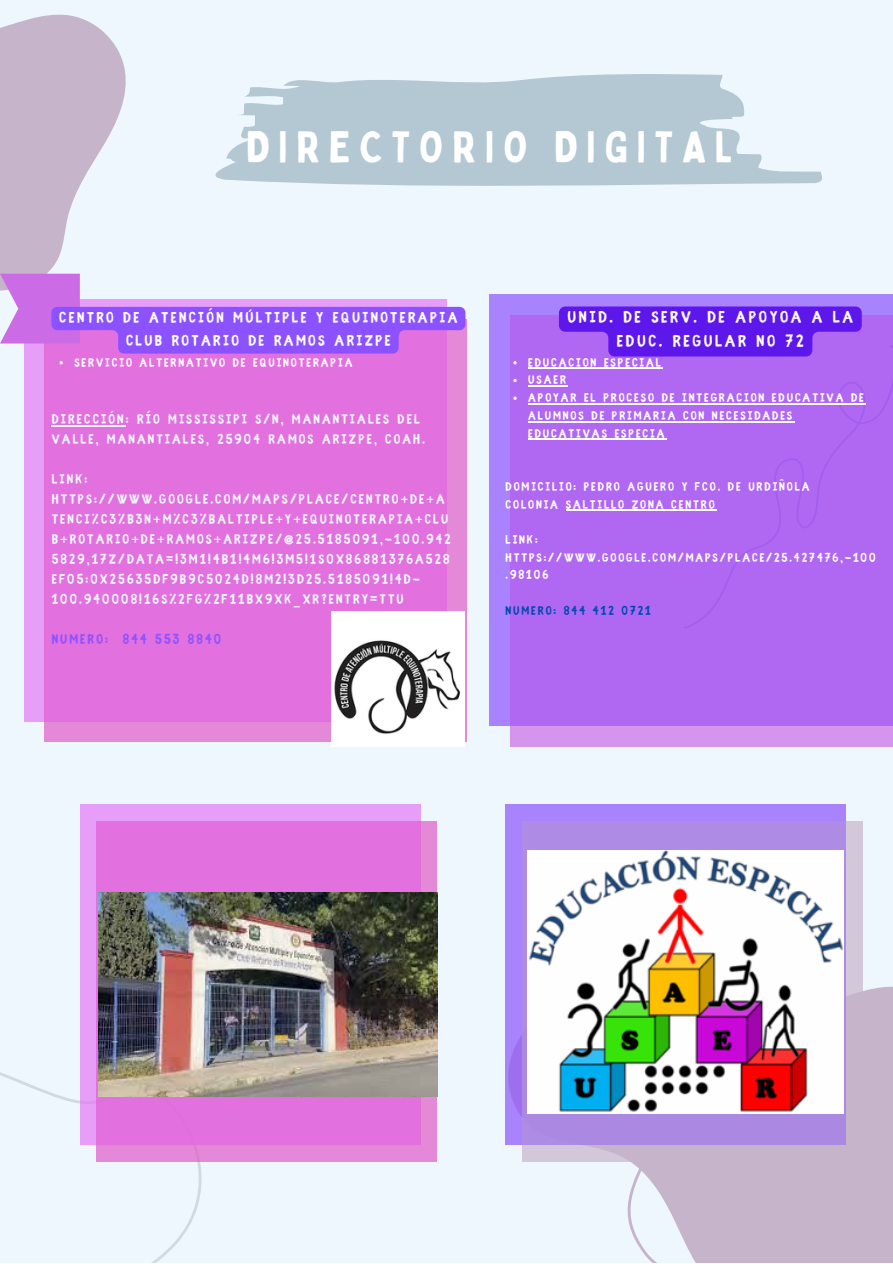
<style>
.page{position:relative;width:893px;height:1264px;background:#fff}
.page>*{position:absolute;margin:0;border:0;box-sizing:border-box;transform-origin:0 0}
.t1{font:43.35px "Bobby Jones";letter-spacing:.205em;color:#fff}
.t2{font:700 18.15px/24.8px "Fibre Vintage Full";letter-spacing:.145em;color:#fff;text-align:center}
.t3{font:700 16.65px/23.4px "Fibre Vintage Full";letter-spacing:.145em;color:#fff;text-align:center}
.t4{font:700 14.85px/20px "Fibre Vintage Full";letter-spacing:.145em;color:#eef7fd}
.t5{font:700 14.85px "Fibre Vintage Full";letter-spacing:.145em;color:#8c52ff}
.t6{font:700 13.35px/17.7px "Fibre Vintage Full";letter-spacing:.145em;color:#fff}
.t7{font:700 13.35px "Fibre Vintage Full";letter-spacing:.145em;color:#004aad}
</style>
<div class="page">
<div style="left:0;top:0;width:892px;height:1262px;background:#eef7fd"></div>
<svg style="left:505px;top:983px;width:387px;height:179px;fill:#c6b4cb"></svg>
<svg style="left:465px;top:74px;width:357px;height:245px"></svg>
<svg style="left:614px;top:1033px;width:278px;height:229px;fill:#c6b4cb"></svg>
<svg style="left:0;top:1072px;width:202px;height:190px"></svg>
<div style="left:489px;top:294px;width:403px;height:431px;background:#a983fe"></div>
<div style="left:510px;top:315px;width:382px;height:431px;background:#d595ec"></div>
<div style="left:510px;top:315px;width:382px;height:410px;background:#b068f2"></div>
<div style="left:24px;top:299px;width:422px;height:422px;background:#e79ef8"></div>
<div style="left:45px;top:319px;width:422px;height:422px;background:#e489d8"></div>
<div style="left:45px;top:319px;width:401px;height:402px;background:#e270df"></div>
<div style="left:80px;top:804px;width:340px;height:340px;background:#e79ef8"></div>
<div style="left:96px;top:821px;width:340px;height:339px;background:#e489d8"></div>
<div style="left:96px;top:821px;width:324px;height:323px;background:#e270df"></div>
<div style="left:505px;top:804px;width:341px;height:340px;background:linear-gradient(to bottom,#aa85ff,#a47bf8)"></div>
<svg style="left:522px;top:821px;width:340px;height:339px;background:#c9bad1"></svg>
<div style="left:522px;top:821px;width:324px;height:323px;background:#ae8ce5"></div>
<img style="left:99px;top:892px;width:338px;height:204px">
<img style="left:331px;top:612px;width:134px;height:135px">
<img style="left:527px;top:850px;width:316px;height:263px">
<svg style="left:0;top:14px;width:465px;height:339px"></svg>
<hr style="left:52px;top:425px;width:74px;height:1px;background:#eef7fd">
<svg style="left:559px;top:306px;width:302px;height:50px"></svg>
<hr style="left:528px;top:368px;width:135px;height:1px;background:#fff">
<hr style="left:528px;top:385px;width:40px;height:1px;background:#fff">
<hr style="left:528px;top:403px;width:337px;height:1px;background:#fff">
<hr style="left:528px;top:421px;width:266px;height:1px;background:#fff">
<hr style="left:528px;top:438px;width:138px;height:2px;background:#fff">
<hr style="left:565px;top:509px;width:151px;height:2px;background:#fff">
<p class="t1" style="left:246px;top:120px;width:488px">DIRECTORIO DIGITAL</p>
<p class="t3" style="left:59px;top:307px;width:400px">CENTRO DE ATENCIÓN MÚLTIPLE Y EQUINOTERAPIA<br>CLUB ROTARIO DE RAMOS ARIZPE</p>
<p class="t6" style="left:74px;top:354px;width:279px">SERVICIO ALTERNATIVO DE EQUINOTERAPIA</p>
<p class="t4" style="left:52px;top:410px;width:375px">DIRECCIÓN: RÍO MISSISSIPI S/N, MANANTIALES DEL<br>VALLE, MANANTIALES, 25904 RAMOS ARIZPE, COAH.</p>
<p class="t4" style="left:52px;top:470px;width:400px">LINK:<br>HTTPS://WWW.GOOGLE.COM/MAPS/PLACE/CENTRO+DE+A TENCI%C3%B3N+M%C3%BALTIPLE+Y+EQUINOTERAPIA+CLU B+ROTARIO+DE+RAMOS+ARIZPE/@25.5185091,-100.942<br>5829,17Z/DATA=!3M1!4B1!4M6!3M5!1S0X86881376A528<br>EF05:0X25635DF9B9C5024D!8M2!3D25.5185091!4D-100.940008!16S%2FG%2F11BX9XK_XR?ENTRY=TTU</p>
<p class="t5" style="left:52px;top:632px;width:171px">NUMERO: 844 553 8840</p>
<p class="t2" style="left:567px;top:305px;width:287px">UNID. DE SERV. DE APOYOA A LA<br>EDUC. REGULAR NO 72</p>
<p class="t6" style="left:528px;top:354px;width:134px">EDUCACION ESPECIAL</p>
<p class="t6" style="left:528px;top:372px;width:39px">USAER</p>
<p class="t6" style="left:528px;top:390px;width:337px">APOYAR EL PROCESO DE INTEGRACION EDUCATIVA DE<br>ALUMNOS DE PRIMARIA CON NECESIDADES<br>EDUCATIVAS ESPECIA</p>
<p class="t6" style="left:505px;top:478px;width:305px">DOMICILIO: PEDRO AGUERO Y FCO. DE URDIÑOLA</p>
<p class="t6" style="left:505px;top:496px;width:210px">COLONIA SALTILLO ZONA CENTRO</p>
<p class="t6" style="left:505px;top:532px;width:371px">LINK:<br>HTTPS://WWW.GOOGLE.COM/MAPS/PLACE/25.427476,-100 .98106</p>
<p class="t7" style="left:505px;top:605px;width:147px">NUMERO: 844 412 0721</p>
</div>
